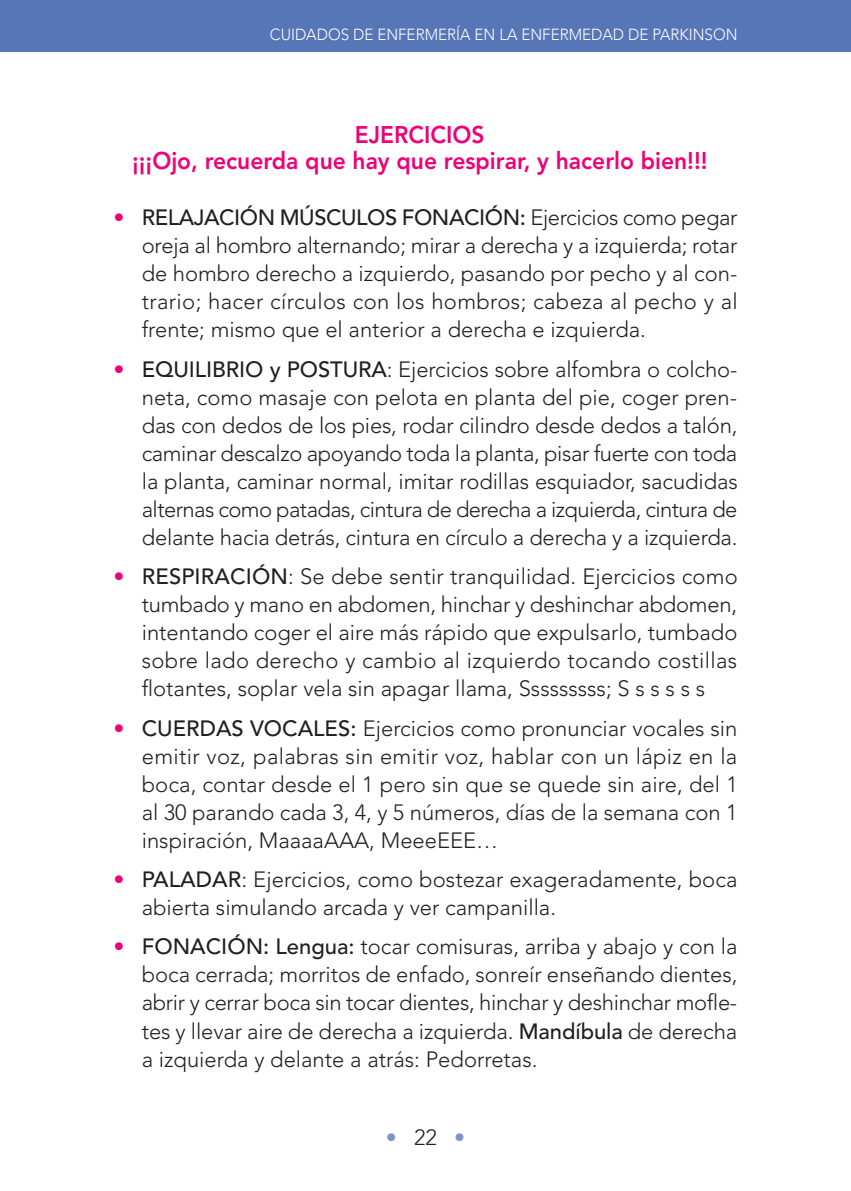
<style>
.page{position:relative;width:851px;height:1191px;background:#fff}
.page>*{position:absolute;margin:0;border:0;box-sizing:border-box;transform-origin:0 0}
.t1{font:800 24px/26px "Avenir";color:#ed0277;text-align:center;scale:.95 1}
.t2{font:300 22px/28px "Avenir LT Std";color:#231f20;text-align:justify}
.t3{font:300 22px "Avenir LT Std";color:#8093c8}
.t4{font:300 16px "Avenir LT Std";color:#fff;scale:.95 1}
.s1{font-weight:500;color:#ed0277}
.s2{font-weight:500}
.s3{color:#231f20}
</style>
<div class="page">
<div style="left:0;top:0;width:850px;height:51px;background:#5676b8"></div>
<hr style="left:850px;top:0;width:1px;height:51px;background:#ed0277">
<p class="t4" style="left:270px;top:26px;width:493px">CUIDADOS DE ENFERMERÍA EN LA ENFERMEDAD DE PARKINSON</p>
<p class="t1" style="left:132px;top:122px;width:607px">EJERCICIOS<br>¡¡¡Ojo, recuerda que hay que respirar, y hacerlo bien!!!</p>
<p class="t2" style="left:142px;top:204px;width:597px;text-indent:-28px"><span class="s1">•</span> <span class="s2">RELAJACIÓN MÚSCULOS FONACIÓN:</span> Ejercicios como pegar oreja al hombro alternando; mirar a derecha y a izquierda; rotar de hombro derecho a izquierdo, pasando por pecho y al con&shy;trario; hacer círculos con los hombros; cabeza al pecho y al frente; mismo que el anterior a derecha e izquierda.</p>
<p class="t2" style="left:142px;top:355px;width:597px;text-indent:-28px"><span class="s1">•</span> <span class="s2">EQUILIBRIO y POSTURA</span>: Ejercicios sobre alfombra o colcho&shy;neta, como masaje con pelota en planta del pie, coger pren&shy;das con dedos de los pies, rodar cilindro desde dedos a talón, caminar descalzo apoyando toda la planta, pisar fuerte con toda la planta, caminar normal, imitar rodillas esquiador, sacudidas alternas como patadas, cintura de derecha a izquierda, cintura de delante hacia detrás, cintura en círculo a derecha y a izquierda.</p>
<p class="t2" style="left:142px;top:563px;width:597px;text-indent:-28px"><span class="s1">•</span> <span class="s2">RESPIRACIÓN</span>: Se debe sentir tranquilidad. Ejercicios como tumbado y mano en abdomen, hinchar y deshinchar abdomen, intentando coger el aire más rápido que expulsarlo, tumbado sobre lado derecho y cambio al izquierdo tocando costillas flotantes, soplar vela sin apagar llama, Sssssssss; S s s s s s</p>
<p class="t2" style="left:142px;top:714px;width:597px;text-indent:-28px"><span class="s1">•</span> <span class="s2">CUERDAS VOCALES:</span> Ejercicios como pronunciar vocales sin emitir voz, palabras sin emitir voz, hablar con un lápiz en la boca, contar desde el 1 pero sin que se quede sin aire, del 1 al 30 parando cada 3, 4, y 5 números, días de la semana con 1 inspiración, MaaaaAAA, MeeeEEE…</p>
<p class="t2" style="left:142px;top:865px;width:597px;text-indent:-28px"><span class="s1">•</span> <span class="s2">PALADAR</span>: Ejercicios, como bostezar exageradamente, boca abierta simulando arcada y ver campanilla.</p>
<p class="t2" style="left:142px;top:933px;width:597px;text-indent:-28px"><span class="s1">•</span> <span class="s2">FONACIÓN: Lengua:</span> tocar comisuras, arriba y abajo y con la boca cerrada; morritos de enfado, sonreír enseñando dientes, abrir y cerrar boca sin tocar dientes, hinchar y deshinchar mofle&shy;tes y llevar aire de derecha a izquierda. <span class="s2">Mandíbula</span> de derecha a izquierda y delante a atrás: Pedorretas.</p>
<p class="t3" style="left:386px;top:1124px;width:81px">• <span class="s3">22</span> •</p>
</div>
